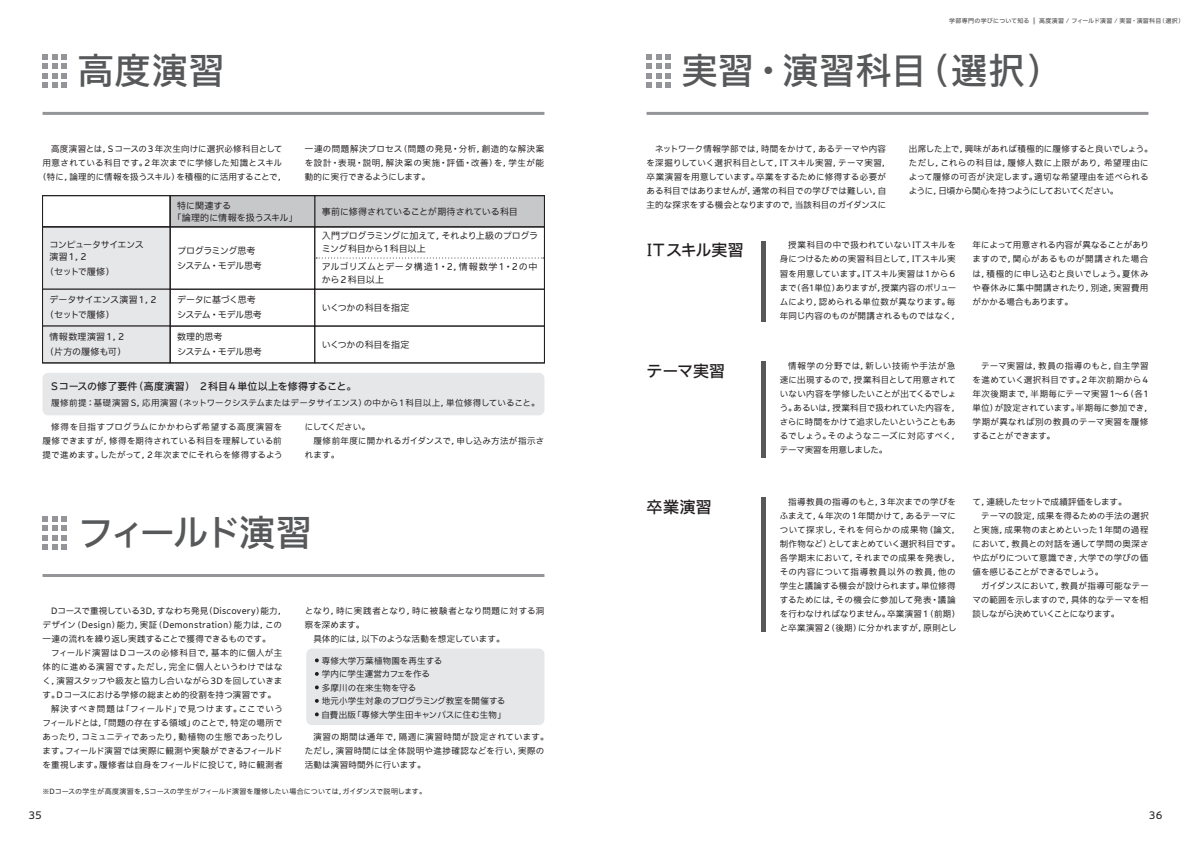
<style>
.page{position:relative;width:1191px;height:842px;background:#fff}
.page>*{position:absolute;margin:0;border:0;box-sizing:border-box;transform-origin:0 0}
.t1{font:500 36px "Iwa UCDA Goth Std";letter-spacing:.01em;color:#57585a}
.t2{font:500 36px "Iwa UCDA Goth Std";letter-spacing:-.09em;color:#57585a}
.t3{font:500 16px "Iwa UCDA Goth Std";letter-spacing:.005em;color:#231f20}
.t4{font:500 10px "Iwa UCDA Goth Std";letter-spacing:.015em;color:#231f20}
.t5{font:100 10px "Iwa UCDA Goth Std";color:#231f20}
.t6{font:100 9px/15px "Iwa UCDA Goth Std";letter-spacing:-.01em;color:#231f20}
.t7{font:100 9px/12px "Iwa UCDA Goth Std";letter-spacing:-.05em;color:#231f20}
.t8{font:100 9px/13px "Iwa UCDA Goth Std";letter-spacing:.055em;color:#231f20}
.t9{font:100 9px/15px "Iwa UCDA Goth Std";letter-spacing:-.035em;color:#231f20}
.t10{font:100 9px/15px "Iwa UCDA Goth Std";letter-spacing:.025em;color:#231f20;text-align:center}
.t11{font:100 8.5px/14px "Iwa UCDA Goth Std";letter-spacing:.015em;color:#231f20}
.t12{font:100 8.5px/14px "Iwa UCDA Goth Std";letter-spacing:.04em;color:#231f20}
.t13{font:100 7px "Iwa UCDA Goth Std";letter-spacing:.01em;color:#231f20}
.t14{font:500 6px "Iwa UCDA Goth Std";letter-spacing:.04em;color:#57585a}
.s1{font-size:8.1px;color:#939598}
</style>
<div class="page">
<div style="left:43px;top:373px;width:501px;height:42px;background:#e6e7e9;border-radius:6px"></div>
<div style="left:306px;top:648px;width:238px;height:77px;background:#e6e7e9;border-radius:6px"></div>
<div style="left:42px;top:227px;width:128px;height:62px;background:#e6e7e9"></div>
<div style="left:314px;top:289px;width:230px;height:37px;border:1px solid #231f20"></div>
<div style="left:170px;top:289px;width:145px;height:37px;border:1px solid #231f20"></div>
<div style="left:42px;top:289px;width:128px;height:37px;background:#e6e7e9;border:1px solid #231f20"></div>
<div style="left:314px;top:326px;width:230px;height:37px;border:1px solid #231f20"></div>
<div style="left:170px;top:326px;width:145px;height:37px;border:1px solid #231f20"></div>
<div style="left:42px;top:326px;width:128px;height:37px;background:#e6e7e9"></div>
<div style="left:314px;top:195px;width:230px;height:32px;background:#c7c8ca;border:1px solid #231f20"></div>
<div style="left:170px;top:195px;width:145px;height:32px;background:#c7c8ca;border:1px solid #231f20"></div>
<div style="left:42px;top:195px;width:128px;height:32px;border:1px solid #231f20"></div>
<div style="left:42px;top:195px;width:503px;height:168px;border:1px solid #231f20"></div>
<hr style="left:43px;top:227px;width:501px;height:1px;background:#231f20">
<hr style="left:170px;top:196px;width:1px;height:167px;background:#231f20">
<svg style="left:316px;top:257px;width:228px;height:1px"></svg>
<svg style="left:43px;top:54px;width:24px;height:34px"></svg>
<hr style="left:43px;top:112px;width:501px;height:3px;background:#939598">
<svg style="left:43px;top:516px;width:24px;height:34px"></svg>
<hr style="left:43px;top:574px;width:501px;height:3px;background:#939598">
<svg style="left:646px;top:54px;width:25px;height:34px"></svg>
<hr style="left:646px;top:112px;width:502px;height:3px;background:#939598">
<svg style="left:315px;top:658px;width:4px;height:4px"></svg>
<svg style="left:315px;top:672px;width:4px;height:4px"></svg>
<svg style="left:315px;top:685px;width:4px;height:4px"></svg>
<svg style="left:315px;top:699px;width:4px;height:4px"></svg>
<svg style="left:315px;top:712px;width:4px;height:4px"></svg>
<hr style="left:761px;top:241px;width:4px;height:81px;background:#57585a">
<hr style="left:761px;top:361px;width:4px;height:97px;background:#57585a">
<hr style="left:761px;top:498px;width:4px;height:134px;background:#57585a">
<h1 class="t1" style="left:78px;top:44px;width:148px">高度演習</h1>
<p class="t11" style="left:38px;top:141px;width:250px;text-align:center">　高度演習とは，Sコースの3 年次生向けに選択必修科目として用意されている科目です。2年次までに学修した知識とスキル（特に，論理的に情報を扱うスキル）を積極的に活用することで，</p>
<p class="t11" style="left:305px;top:141px;width:241px;text-align:justify">一連の問題解決プロセス（問題の発見・分析，創造的な解決案を設計・表現・説明，解決案の実施・評価・改善）を，学生が能動的に実行できるようにします。</p>
<p class="t7" style="left:50px;top:238px;width:96px">コンピュータサイエンス演習1，2</p>
<p class="t6" style="left:45px;top:263px;width:71px">（セットで履修）</p>
<p class="t6" style="left:173px;top:199px;width:127px;line-height:12px;text-indent:4px">特に関連する<br>「論理的に情報を扱うスキル」</p>
<p class="t6" style="left:322px;top:203px;width:198px">事前に修得されていることが期待されている科目</p>
<p class="t7" style="left:177px;top:242px;width:86px;line-height:15px">プログラミング思考システム・モデル思考</p>
<p class="t6" style="left:322px;top:229px;width:218px;line-height:13px">入門プログラミングに加えて，それより上級のプログラミング科目から1科目以上　</p>
<p class="t8" style="left:322px;top:260px;width:217px">アルゴリズムとデータ構造1・2，情報数学1・2の中から2科目以上</p>
<p class="t6" style="left:45px;top:292px;width:122px;text-indent:4px">データサイエンス演習1，2　（セットで履修）</p>
<p class="t9" style="left:177px;top:292px;width:86px">データに基づく思考システム・モデル思考</p>
<p class="t6" style="left:322px;top:300px;width:89px">いくつかの科目を指定</p>
<p class="t10" style="left:45px;top:328px;width:83px">情報数理演習1，2（片方の履修も可）</p>
<p class="t6" style="left:177px;top:328px;width:86px">数理的思考<br>システム・モデル思考</p>
<p class="t6" style="left:322px;top:336px;width:89px">いくつかの科目を指定</p>
<p class="t4" style="left:51px;top:379px;width:307px">Sコースの修了要件（高度演習）　2科目4 単位以上を修得すること。</p>
<p class="t11" style="left:51px;top:395px;width:490px">履修前提：基礎演習 S，応用演習（ネットワークシステムまたはデータサイエンス）の中から1科目以上，単位修得していること。</p>
<p class="t11" style="left:43px;top:420px;width:242px;text-align:justify">　修得を目指すプログラムにかかわらず希望する高度演習を履修できますが，修得を期待されている科目を理解している前提で進めます。したがって，2 年次までにそれらを修得するよう</p>
<p class="t11" style="left:305px;top:420px;width:241px">にしてください。<br>　履修前年度に開かれるガイダンスで，申し込み方法が指示されます。</p>
<h1 class="t2" style="left:78px;top:506px;width:236px">フィールド演習</h1>
<p class="t11" style="left:43px;top:603px;width:245px">　Dコースで重視している3D，すなわち発見（Discovery）能力，デザイン（Design）能力，実証（Demonstration）能力は，この一連の流れを繰り返し実践することで獲得できるものです。<br>　フィールド演習はDコースの必修科目で，基本的に個人が主体的に進める演習です。ただし，完全に個人というわけではなく，演習スタッフや級友と協力し合いながら3Dを回していきます。Dコースにおける学修の総まとめ的役割を持つ演習です。　解決すべき問題は「フィールド」で見つけます。ここでいうフィールドとは，「問題の存在する領域」のことで，特定の場所であったり，コミュニティであったり，動植物の生態であったりします。フィールド演習では実際に観測や実験ができるフィールドを重視します。履修者は自身をフィールドに投じて，時に観測者</p>
<p class="t11" style="left:305px;top:603px;width:241px">となり，時に実践者となり，時に被験者となり問題に対する洞察を深めます。<br>　具体的には，以下のような活動を想定しています。</p>
<p class="t11" style="left:312px;top:653px;width:195px;line-height:13.5px">・専修大学万葉植物園を再生する<br>・学内に学生運営カフェを作る<br>・多摩川の在来生物を守る<br>・地元小学生対象のプログラミング教室を開催する・自費出版「専修大学生田キャンパスに住む生物」</p>
<p class="t12" style="left:305px;top:729px;width:245px">　演習の期間は通年で，隔週に演習時間が設定されています。ただし，演習時間には全体説明や進捗確認などを行い，実際の活動は演習時間外に行います。</p>
<p class="t13" style="left:43px;top:786px;width:385px">※Dコースの学生が高度演習を，Sコースの学生がフィールド演習を履修したい場合については，ガイダンスで説明します。</p>
<p class="t14" style="left:949px;top:16px;width:236px">学部専門の学びについて知る <span class="s1">■</span> 高度演習 / フィールド演習 / 実習・演習科目（選択）</p>
<h1 class="t1" style="left:682px;top:44px;width:381px">実習・演習科目（選択）</h1>
<p class="t11" style="left:646px;top:141px;width:245px">　ネットワーク情報学部では，時間をかけて，あるテーマや内容を深掘りしていく選択科目として，ITスキル実習，テーマ実習，卒業演習を用意しています。卒業をするために修得する必要がある科目ではありませんが，通常の科目での学びでは難しい，自主的な探求をする機会となりますので，当該科目のガイダンスに</p>
<p class="t11" style="left:909px;top:141px;width:245px">出席した上で，興味があれば積極的に履修すると良いでしょう。ただし，これらの科目は，履修人数に上限があり，希望理由によって履修の可否が決定します。適切な希望理由を述べられるように，日頃から関心を持つようにしておいてください。</p>
<h2 class="t3" style="left:646px;top:239px;width:99px">ITスキル実習</h2>
<p class="t11" style="left:780px;top:238px;width:181px">　授業科目の中で扱われていないITスキルを身につけるための実習科目として，ITスキル実習を用意しています。ITスキル実習は1から６まで（各1単位）ありますが，授業内容のボリュームにより，認められる単位数が異なります。毎年同じ内容のものが開講されるものではなく，</p>
<p class="t11" style="left:972px;top:238px;width:178px;text-align:justify">年によって用意される内容が異なることがありますので，関心があるものが開講された場合は，積極的に申し込むと良いでしょう。夏休みや春休みに集中開講されたり，別途，実習費用がかかる場合もあります。</p>
<h2 class="t3" style="left:646px;top:359px;width:80px">テーマ実習</h2>
<p class="t11" style="left:780px;top:358px;width:181px">　情報学の分野では，新しい技術や手法が急速に出現するので，授業科目として用意されていない内容を学修したいことが出てくるでしょう。あるいは，授業科目で扱われていた内容を，さらに時間をかけて追求したいということもあるでしょう。そのようなニーズに対応すべく，テーマ実習を用意しました。</p>
<p class="t11" style="left:972px;top:358px;width:181px">　テーマ実習は，教員の指導のもと，自主学習を進めていく選択科目です。2年次前期から4年次後期まで，半期毎にテーマ実習1～6（各1単位）が設定されています。半期毎に参加でき，学期が異なれば別の教員のテーマ実習を履修することができます。</p>
<h2 class="t3" style="left:646px;top:495px;width:67px">卒業演習</h2>
<p class="t11" style="left:780px;top:494px;width:181px">　指導教員の指導のもと，3年次までの学びをふまえて，4 年次の1年間かけて，あるテーマについて探求し，それを何らかの成果物（論文，制作物など）としてまとめていく選択科目です。各学期末において，それまでの成果を発表し，その内容について指導教員以外の教員，他の学生と議論する機会が設けられます。単位修得するためには，その機会に参加して発表・議論を行わなければなりません。卒業演習1（前期）と卒業演習2（後期）に分かれますが，原則とし</p>
<p class="t11" style="left:972px;top:494px;width:178px">て，連続したセットで成績評価をします。<br>　テーマの設定，成果を得るための手法の選択と実施，成果物のまとめといった1年間の過程において，教員との対話を通して学問の奥深さや広がりについて意識でき，大学での学びの価値を感じることができるでしょう。<br>　ガイダンスにおいて，教員が指導可能なテーマの範囲を示しますので，具体的なテーマを相談しながら決めていくことになります。</p>
<p class="t5" style="left:28px;top:808px;width:15px">35</p>
<p class="t5" style="left:1148px;top:808px;width:15px">36</p>
</div>
